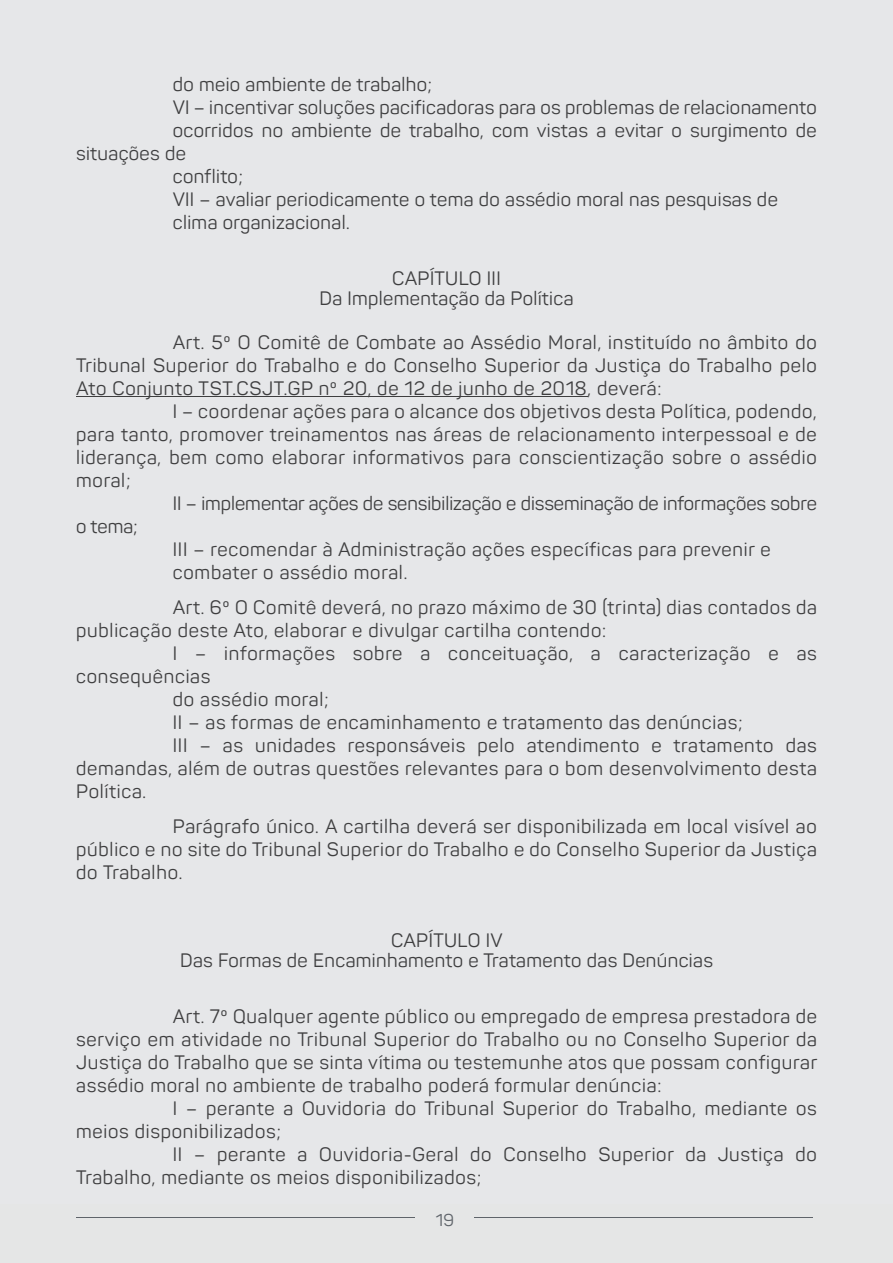
<style>
.page{position:relative;width:893px;height:1263px;background:#e6e7e9}
.page>*{position:absolute;margin:0;border:0;box-sizing:border-box;transform-origin:0 0}
.t1{font:19.2px/23px "Panton";letter-spacing:.04em;color:#3e3e3f;text-align:justify}
.t2{font:19.2px/20.4px "Panton";letter-spacing:.02em;color:#3e3e3f;text-align:center}
.t3{font:19.2px "Panton";color:#3e3e3f}
.t4{font:17.1px "Panton";color:#231f20}
.t5{font:16.95px "Panton";color:#5f646a}
</style>
<div class="page">
<hr style="left:76px;top:396px;width:511px;height:1px;background:#3e3e3f">
<hr style="left:76px;top:1217px;width:339px;height:1px;background:#5f646a">
<hr style="left:474px;top:1217px;width:339px;height:1px;background:#5f646a">
<p class="t2" style="left:173px;top:74px;width:261px">do meio ambiente de trabalho;</p>
<p class="t2" style="left:173px;top:97px;width:645px">VI – incentivar soluções pacificadoras para os problemas de relacionamento</p>
<p class="t2" style="left:173px;top:120px;width:645px">ocorridos no ambiente de trabalho, com vistas a evitar o surgimento de</p>
<p class="t2" style="left:76px;top:143px;width:111px">situações de</p>
<p class="t2" style="left:173px;top:166px;width:72px">conflito;</p>
<p class="t2" style="left:173px;top:189px;width:606px">VII – avaliar periodicamente o tema do assédio moral nas pesquisas de</p>
<p class="t2" style="left:173px;top:212px;width:178px">clima organizacional.</p>
<p class="t2" style="left:319px;top:268px;width:256px">CAPÍTULO III<br>Da Implementação da Política</p>
<p class="t1" style="left:173px;top:330px;width:645px">Art. 5º O Comitê de Combate ao Assédio Moral, instituído no âmbito do</p>
<p class="t1" style="left:76px;top:353px;width:742px">Tribunal Superior do Trabalho e do Conselho Superior da Justiça do Trabalho pelo</p>
<p class="t1" style="left:76px;top:376px;width:587px">Ato Conjunto TST.CSJT.GP nº 20, de 12 de junho de 2018, deverá:</p>
<p class="t1" style="left:173px;top:399px;width:645px">I – coordenar ações para o alcance dos objetivos desta Política, podendo,</p>
<p class="t1" style="left:76px;top:422px;width:742px">para tanto, promover treinamentos nas áreas de relacionamento interpessoal e de</p>
<p class="t1" style="left:76px;top:446px;width:742px">liderança, bem como elaborar informativos para conscientização sobre o assédio</p>
<p class="t1" style="left:76px;top:469px;width:56px">moral;</p>
<p class="t3" style="left:173px;top:491px;width:645px">II – implementar ações de sensibilização e disseminação de informações sobre</p>
<p class="t1" style="left:76px;top:515px;width:63px">o tema;</p>
<p class="t1" style="left:173px;top:538px;width:599px">III – recomendar à Administração ações específicas para prevenir e</p>
<p class="t1" style="left:173px;top:561px;width:236px">combater o assédio moral.</p>
<p class="t1" style="left:173px;top:596px;width:646px">Art. 6º O Comitê deverá, no prazo máximo de 30 (trinta) dias contados da</p>
<p class="t1" style="left:76px;top:619px;width:531px">publicação deste Ato, elaborar e divulgar cartilha contendo:</p>
<p class="t1" style="left:173px;top:642px;width:645px">I – informações sobre a conceituação, a caracterização e as</p>
<p class="t1" style="left:76px;top:665px;width:136px">consequências</p>
<p class="t1" style="left:173px;top:688px;width:158px">do assédio moral;</p>
<p class="t1" style="left:173px;top:711px;width:571px">II – as formas de encaminhamento e tratamento das denúncias;</p>
<p class="t1" style="left:173px;top:734px;width:645px">III – as unidades responsáveis pelo atendimento e tratamento das</p>
<p class="t1" style="left:76px;top:757px;width:742px">demandas, além de outras questões relevantes para o bom desenvolvimento desta</p>
<p class="t1" style="left:76px;top:780px;width:72px">Política.</p>
<p class="t1" style="left:76px;top:815px;width:742px;text-indent:97px">Parágrafo único. A cartilha deverá ser disponibilizada em local visível ao público e no site do Tribunal Superior do Trabalho e do Conselho Superior da Justiça do Trabalho.</p>
<p class="t2" style="left:180px;top:930px;width:534px">CAPÍTULO IV<br>Das Formas de Encaminhamento e Tratamento das Denúncias</p>
<p class="t1" style="left:173px;top:1005px;width:645px">Art. 7º Qualquer agente público ou empregado de empresa prestadora de</p>
<p class="t1" style="left:76px;top:1028px;width:742px">serviço em atividade no Tribunal Superior do Trabalho ou no Conselho Superior da</p>
<p class="t1" style="left:76px;top:1051px;width:743px">Justiça do Trabalho que se sinta vítima ou testemunhe atos que possam configurar</p>
<p class="t1" style="left:76px;top:1074px;width:587px">assédio moral no ambiente de trabalho poderá formular denúncia:</p>
<p class="t1" style="left:173px;top:1097px;width:645px">I – perante a Ouvidoria do Tribunal Superior do Trabalho, mediante os</p>
<p class="t1" style="left:76px;top:1120px;width:206px">meios disponibilizados;</p>
<p class="t1" style="left:173px;top:1143px;width:645px">II – perante a Ouvidoria-Geral do Conselho Superior da Justiça do</p>
<p class="t1" style="left:76px;top:1166px;width:407px">Trabalho, mediante os meios disponibilizados;</p>
<p class="t4" style="left:436px;top:1219px;width:22px">20</p>
<p class="t5" style="left:436px;top:1209px;width:20px">19</p>
</div>
